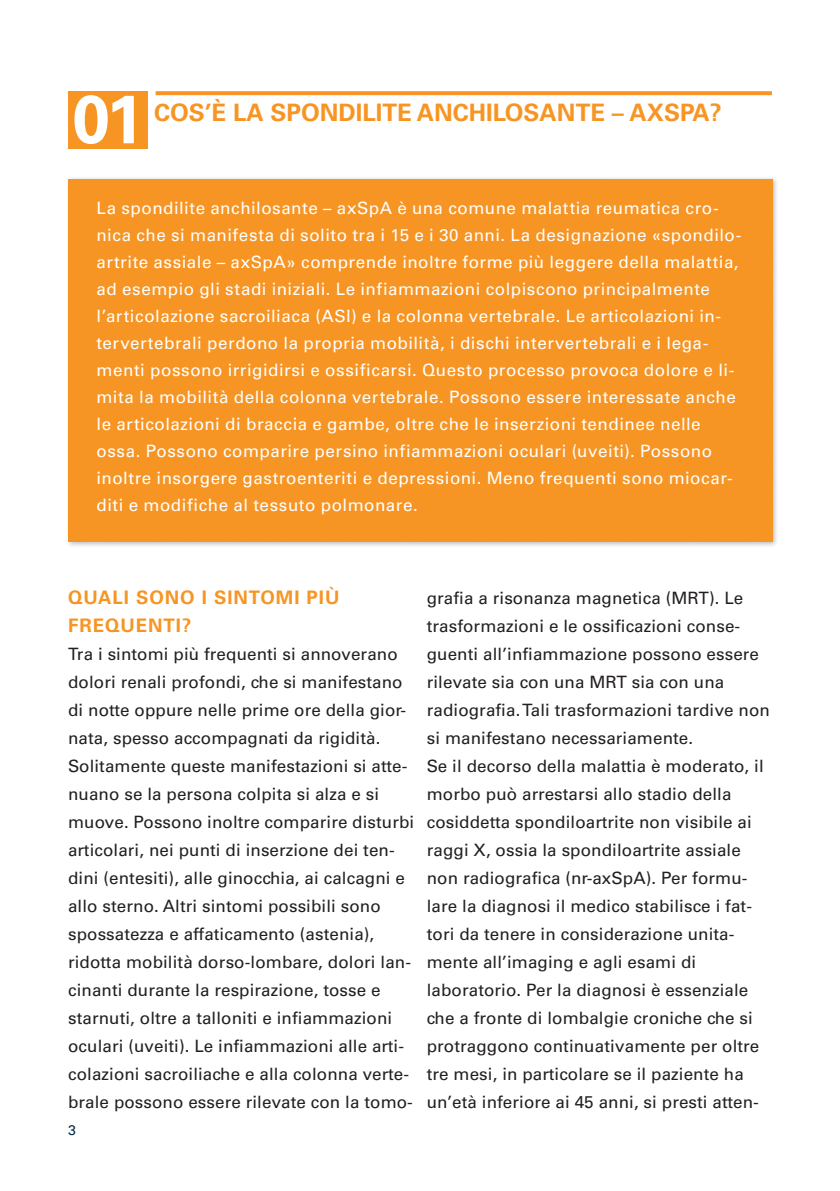
<style>
.page{position:relative;width:840px;height:1191px;background:#fff}
.page>*{position:absolute;margin:0;border:0;box-sizing:border-box;transform-origin:0 0}
.t1{font:700 68px "Univers LT Pro 65";color:#fff}
.t2{font:700 24px "Univers LT Pro 65";color:#f79524}
.t3{font:700 18.6px/28px "Univers LT Pro 65";letter-spacing:.05em;color:#f79524}
.t4{font:17px/28px "Univers LT Std";letter-spacing:.005em;color:#231f20}
.t5{font:17px/27px "Univers LT Std";letter-spacing:.03em;color:#fff}
.t6{font:14px "Univers LT Std";color:#002a47}
</style>
<div class="page">
<div style="left:68px;top:91px;width:79px;height:58px;background:#f79524"></div>
<svg style="left:155px;top:91px;width:616px;height:4px;background:#f79a2e"></svg>
<div style="left:66px;top:176px;width:712px;height:372px;background:#231f20;opacity:.3"></div>
<div style="left:68px;top:179px;width:703px;height:362px;background:#f79524"></div>
<h1 class="t1" style="left:72px;top:71px;width:73px">01</h1>
<h2 class="t2" style="left:154px;top:96px;width:568px">COS’È LA SPONDILITE ANCHILOSANTE – AXSPA?</h2>
<p class="t5" style="left:96px;top:194px;width:646px">La spondilite anchilosante – axSpA è una comune malattia reumatica cro&shy;nica che si manifesta di solito tra i 15 e i 30 anni. La designazione «spondilo&shy;artrite assiale – axSpA» comprende inoltre forme più leggere della malattia, ad esempio gli stadi iniziali. Le infiammazioni colpiscono principalmente l’articolazione sacroiliaca (ASI) e la colonna vertebrale. Le articolazioni in&shy;tervertebrali perdono la propria mobilità, i dischi intervertebrali e i lega&shy;menti possono irrigidirsi e ossificarsi. Questo processo provoca dolore e li&shy;mita la mobilità della colonna vertebrale. Possono essere interessate anche le articolazioni di braccia e gambe, oltre che le inserzioni tendinee nelle ossa. Possono comparire persino infiammazioni oculari (uveiti). Possono inoltre insorgere gastroenteriti e depressioni. Meno frequenti sono miocar&shy;diti e modifiche al tessuto polmonare.</p>
<p class="t3" style="left:68px;top:582px;width:273px">QUALI SONO I SINTOMI PIÙ<br>FREQUENTI?</p>
<p class="t4" style="left:68px;top:640px;width:347px">Tra i sintomi più frequenti si annoverano dolori renali profondi, che si manifestano di notte oppure nelle prime ore della gior&shy;nata, spesso accompagnati da rigidità.<br>Solitamente queste manifestazioni si atte&shy;nuano se la persona colpita si alza e si muove. Possono inoltre comparire disturbi articolari, nei punti di inserzione dei ten&shy;dini (entesiti), alle ginocchia, ai calcagni e allo sterno. Altri sintomi possibili sono spossatezza e affaticamento (astenia), ridotta mobilità dorso-lombare, dolori lan&shy;cinanti durante la respirazione, tosse e starnuti, oltre a talloniti e infiammazioni oculari (uveiti). Le infiammazioni alle arti&shy;colazioni sacroiliache e alla colonna verte&shy;brale possono essere rilevate con la tomo-</p>
<p class="t6" style="left:68px;top:1122px;width:9px">3</p>
<p class="t4" style="left:426px;top:584px;width:344px">grafia a risonanza magnetica (MRT). Le trasformazioni e le ossificazioni conse&shy;guenti all’infiammazione possono essere rilevate sia con una MRT sia con una radiografia. Tali trasformazioni tardive non si manifestano necessariamente.<br>Se il decorso della malattia è moderato, il morbo può arrestarsi allo stadio della cosiddetta spondiloartrite non visibile ai raggi X, ossia la spondiloartrite assiale non radiografica (nr-axSpA). Per formu&shy;lare la diagnosi il medico stabilisce i fat&shy;tori da tenere in considerazione unita&shy;mente all’imaging e agli esami di laboratorio. Per la diagnosi è essenziale che a fronte di lombalgie croniche che si protraggono continuativamente per oltre tre mesi, in particolare se il paziente ha un’età inferiore ai 45 anni, si presti atten-</p>
</div>
